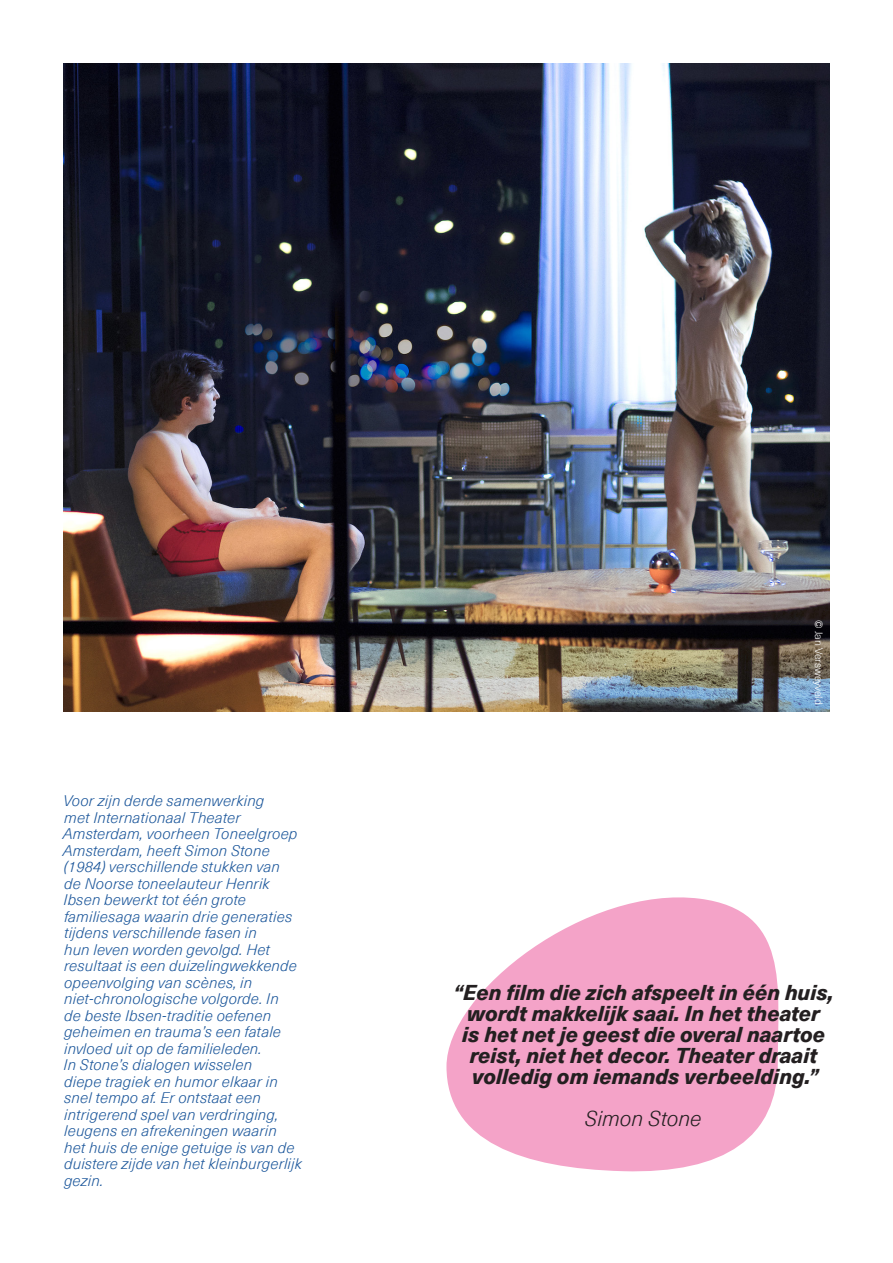
<style>
.page{position:relative;width:893px;height:1263px;background:#fff}
.page>*{position:absolute;margin:0;border:0;box-sizing:border-box;transform-origin:0 0}
.colofon{font:italic 800 21px/21px "Neue Haas Unica Pro";color:#231f20;text-align:center}
.colofon-2{font:italic 300 21px "Neue Haas Unica Pro";color:#231f20}
.colofon-3{font:italic 300 15px/16.5px "Neue Haas Unica Pro";letter-spacing:.01em;color:#1a559a}
.icoon{font:300 10.5px "Neue Haas Unica Pro";color:#fff}
</style>
<div class="page">
<svg style="left:446px;top:897px;width:333px;height:275px;fill:#f4a3c8"></svg>
<img style="left:64px;top:64px;width:765px;height:647px">
<p class="colofon-3" style="left:63px;top:793px;width:241px">Voor zijn derde samenwerking<br>met Internationaal Theater<br>Amsterdam, voorheen Toneelgroep<br>Amsterdam, heeft Simon Stone (1984) verschillende stukken van<br>de Noorse toneelauteur Henrik<br>Ibsen bewerkt tot één grote familiesaga waarin drie generaties tijdens verschillende fasen in<br>hun leven worden gevolgd. Het resultaat is een duizelingwekkende opeenvolging van scènes, in niet-chronologische volgorde. In<br>de beste Ibsen-traditie oefenen geheimen en trauma’s een fatale invloed uit op de familieleden.<br>In Stone’s dialogen wisselen<br>diepe tragiek en humor elkaar in snel tempo af. Er ontstaat een intrigerend spel van verdringing, leugens en afrekeningen waarin<br>het huis de enige getuige is van de duistere zijde van het kleinburgerlijk gezin.</p>
<p class="icoon" style="left:825px;top:620px;width:86px;rotate:90deg">© Jan Versweyveld</p>
<p class="colofon" style="left:453px;top:983px;width:381px">“Een film die zich afspeelt in één huis, wordt makkelijk saai. In het theater<br>is het net je geest die overal naartoe reist, niet het decor. Theater draait volledig om iemands verbeelding.”</p>
<p class="colofon-2" style="left:585px;top:1106px;width:118px">Simon Stone</p>
</div>
